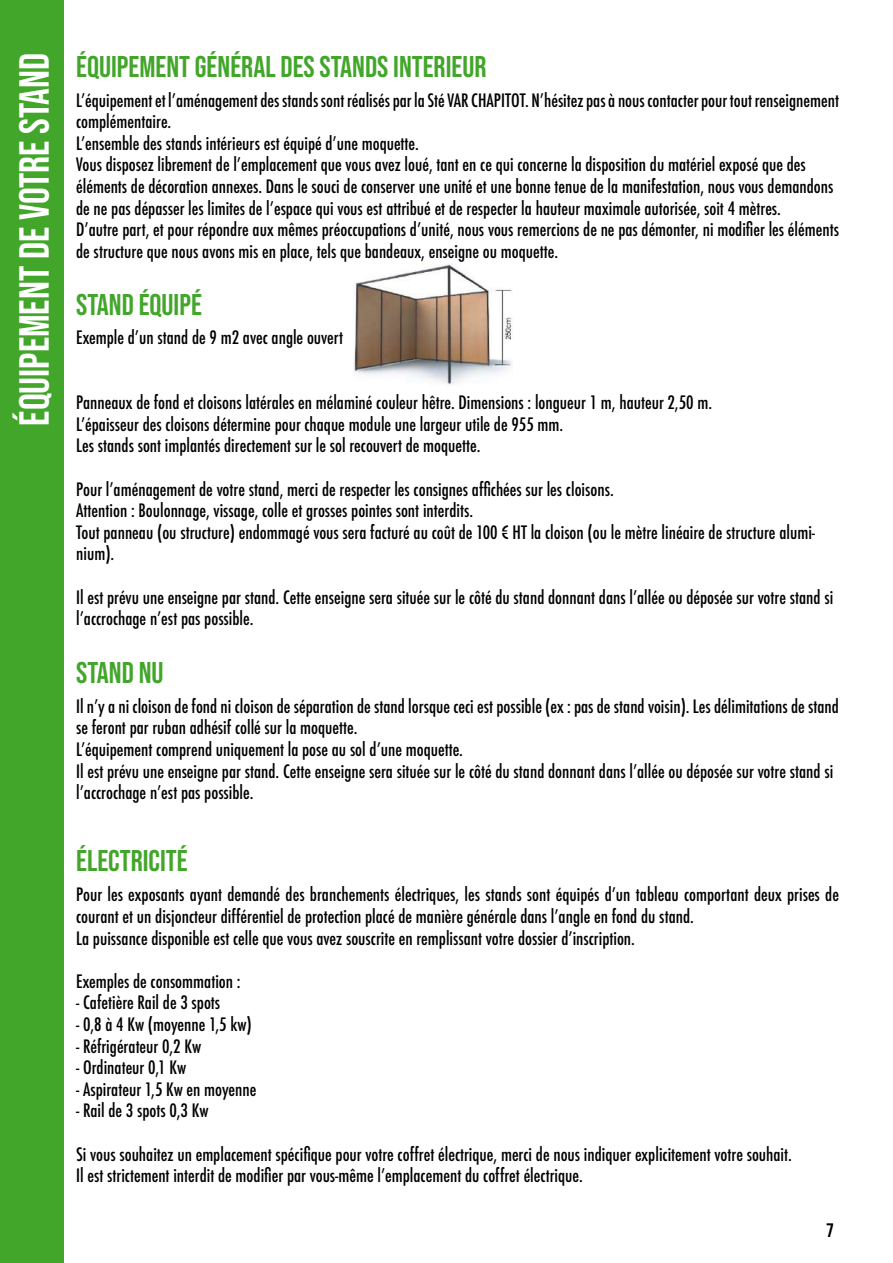
<style>
.page{position:relative;width:893px;height:1263px;background:#fff}
.page>*{position:absolute;margin:0;border:0;box-sizing:border-box;transform-origin:0 0}
.t1{font:42px "Bebas Neue";color:#fff}
.t2{font:30px "Bebas Neue";color:#42a62a}
.t3{font:700 19.5px "Bebas Neue";color:#000}
.t4{font:500 condensed 18px/21.6px "Futura";color:#000}
</style>
<div class="page">
<div style="left:0;top:0;width:63px;height:1263px;background:#42a62a"></div>
<img style="left:353px;top:265px;width:159px;height:119px">
<h1 class="t1" style="left:11px;top:426px;width:374px;rotate:-90deg">ÉQUIPEMENT DE VOTRE STAND</h1>
<h2 class="t2" style="left:76px;top:49px;width:412px">ÉQUIPEMENT GÉNÉRAL DES STANDS INTERIEUR</h2>
<p class="t4" style="left:76px;top:89px;width:764px">L’équipement et l’aménagement des stands sont réalisés par la Sté VAR CHAPITOT. N’hésitez pas à nous contacter pour tout renseignement complémentaire.<br>L’ensemble des stands intérieurs est équipé d’une moquette.<br>Vous disposez librement de l’emplacement que vous avez loué, tant en ce qui concerne la disposition du matériel exposé que des éléments de décoration annexes. Dans le souci de conserver une unité et une bonne tenue de la manifestation, nous vous demandons de ne pas dépasser les limites de l’espace qui vous est attribué et de respecter la hauteur maximale autorisée, soit 4 mètres.<br>D’autre part, et pour répondre aux mêmes préoccupations d’unité, nous vous remercions de ne pas démonter, ni modifier les éléments de structure que nous avons mis en place, tels que bandeaux, enseigne ou moquette.</p>
<h2 class="t2" style="left:76px;top:288px;width:127px">STAND ÉQUIPÉ</h2>
<p class="t4" style="left:76px;top:327px;width:268px">Exemple d’un stand de 9 m2 avec angle ouvert</p>
<p class="t4" style="left:76px;top:392px;width:637px">Panneaux de fond et cloisons latérales en mélaminé couleur hêtre. Dimensions : longueur 1 m, hauteur 2,50 m.<br>L’épaisseur des cloisons détermine pour chaque module une largeur utile de 955 mm.<br>Les stands sont implantés directement sur le sol recouvert de moquette.</p>
<p class="t4" style="left:76px;top:478px;width:740px">Pour l’aménagement de votre stand, merci de respecter les consignes affichées sur les cloisons.<br>Attention : Boulonnage, vissage, colle et grosses pointes sont interdits.<br>Tout panneau (ou structure) endommagé vous sera facturé au coût de 100 € HT la cloison (ou le mètre linéaire de structure alumi&shy;nium).</p>
<p class="t4" style="left:76px;top:586px;width:759px">Il est prévu une enseigne par stand. Cette enseigne sera située sur le côté du stand donnant dans l’allée ou déposée sur votre stand si l’accrochage n’est pas possible.</p>
<h2 class="t2" style="left:76px;top:655px;width:89px">STAND NU</h2>
<p class="t4" style="left:76px;top:695px;width:764px">Il n’y a ni cloison de fond ni cloison de séparation de stand lorsque ceci est possible (ex : pas de stand voisin). Les délimitations de stand se feront par ruban adhésif collé sur la moquette.<br>L’équipement comprend uniquement la pose au sol d’une moquette.<br>Il est prévu une enseigne par stand. Cette enseigne sera située sur le côté du stand donnant dans l’allée ou déposée sur votre stand si l’accrochage n’est pas possible.</p>
<h2 class="t2" style="left:76px;top:844px;width:113px">ÉLECTRICITÉ</h2>
<p class="t4" style="left:76px;top:884px;width:764px">Pour les exposants ayant demandé des branchements électriques, les stands sont équipés d’un tableau comportant deux prises de courant et un disjoncteur différentiel de protection placé de manière générale dans l’angle en fond du stand.<br>La puissance disponible est celle que vous avez souscrite en remplissant votre dossier d’inscription.</p>
<p class="t4" style="left:76px;top:970px;width:166px">Exemples de consommation :</p>
<p class="t4" style="left:76px;top:992px;width:146px">- Cafetière Rail de 3 spots</p>
<p class="t4" style="left:76px;top:1013px;width:177px">- 0,8 à 4 Kw (moyenne 1,5 kw)</p>
<p class="t4" style="left:76px;top:1035px;width:127px">- Réfrigérateur 0,2 Kw</p>
<p class="t4" style="left:76px;top:1057px;width:111px">- Ordinateur 0,1 Kw</p>
<p class="t4" style="left:76px;top:1078px;width:182px">- Aspirateur 1,5 Kw en moyenne</p>
<p class="t4" style="left:76px;top:1100px;width:134px">- Rail de 3 spots 0,3 Kw</p>
<p class="t4" style="left:76px;top:1143px;width:717px">Si vous souhaitez un emplacement spécifique pour votre coffret électrique, merci de nous indiquer explicitement votre souhait.<br>Il est strictement interdit de modifier par vous-même l’emplacement du coffret électrique.</p>
<p class="t3" style="left:826px;top:1220px;width:9px">7</p>
</div>
